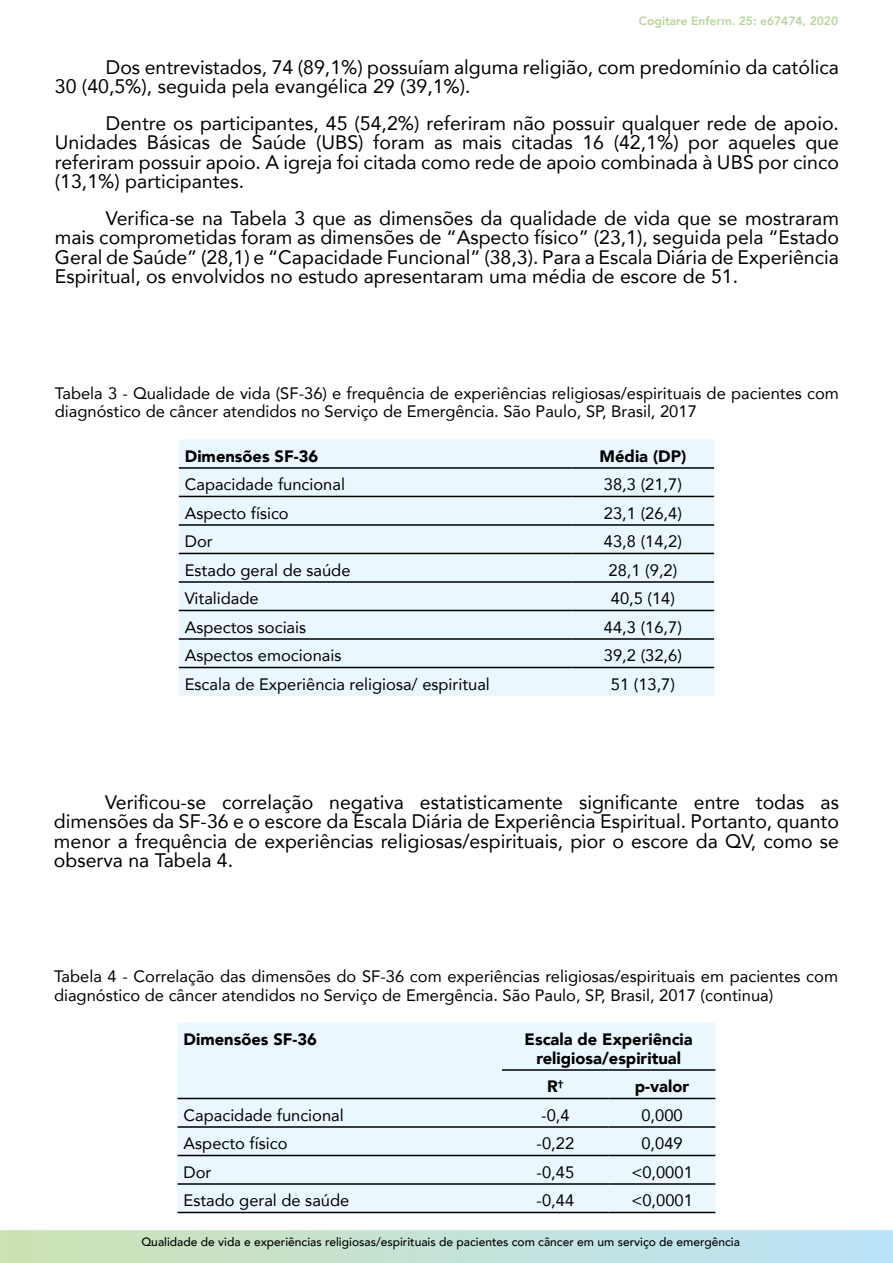
<style>
.page{position:relative;width:893px;height:1263px;background:#fff}
.page>*{position:absolute;margin:0;border:0;box-sizing:border-box;transform-origin:0 0}
.t1{font:19.5px/19.5px "Avenir";color:#000;text-align:justify}
.t2{font:16.5px/18.8px "Avenir";color:#000}
.t3{font:900 16.5px/18.8px "Avenir";color:#000;text-align:center}
.t4{font:500 12px "Avenir";color:#000}
.t5{font:800 12px "Avenir";color:#b7d69b}
</style>
<div class="page">
<svg style="left:0;top:1230px;width:893px;height:33px;background:#c4e2d6"></svg>
<div style="left:179px;top:439px;width:535px;height:257px;background:#eaf7fe"></div>
<hr style="left:179px;top:467px;width:393px;height:2px;background:#000">
<hr style="left:572px;top:467px;width:142px;height:2px;background:#000">
<hr style="left:179px;top:496px;width:393px;height:1px;background:#000">
<hr style="left:572px;top:496px;width:142px;height:1px;background:#000">
<hr style="left:179px;top:524px;width:393px;height:2px;background:#000">
<hr style="left:572px;top:524px;width:142px;height:2px;background:#000">
<hr style="left:179px;top:553px;width:393px;height:1px;background:#000">
<hr style="left:572px;top:553px;width:142px;height:1px;background:#000">
<hr style="left:179px;top:581px;width:393px;height:2px;background:#000">
<hr style="left:572px;top:581px;width:142px;height:2px;background:#000">
<hr style="left:179px;top:610px;width:393px;height:1px;background:#000">
<hr style="left:572px;top:610px;width:142px;height:1px;background:#000">
<hr style="left:179px;top:638px;width:393px;height:2px;background:#000">
<hr style="left:572px;top:638px;width:142px;height:2px;background:#000">
<hr style="left:179px;top:667px;width:393px;height:1px;background:#000">
<hr style="left:572px;top:667px;width:142px;height:1px;background:#000">
<div style="left:178px;top:1023px;width:537px;height:189px;background:#eaf7fe"></div>
<hr style="left:502px;top:1069px;width:107px;height:2px;background:#000">
<hr style="left:609px;top:1069px;width:106px;height:2px;background:#000">
<hr style="left:178px;top:1098px;width:324px;height:1px;background:#000">
<hr style="left:502px;top:1098px;width:107px;height:1px;background:#000">
<hr style="left:609px;top:1098px;width:106px;height:1px;background:#000">
<hr style="left:178px;top:1126px;width:324px;height:2px;background:#000">
<hr style="left:502px;top:1126px;width:107px;height:2px;background:#000">
<hr style="left:609px;top:1126px;width:106px;height:2px;background:#000">
<hr style="left:178px;top:1155px;width:324px;height:1px;background:#000">
<hr style="left:502px;top:1155px;width:107px;height:1px;background:#000">
<hr style="left:609px;top:1155px;width:106px;height:1px;background:#000">
<hr style="left:178px;top:1183px;width:324px;height:2px;background:#000">
<hr style="left:502px;top:1183px;width:107px;height:2px;background:#000">
<hr style="left:609px;top:1183px;width:106px;height:2px;background:#000">
<hr style="left:178px;top:1212px;width:324px;height:1px;background:#000">
<hr style="left:502px;top:1212px;width:107px;height:1px;background:#000">
<hr style="left:609px;top:1212px;width:106px;height:1px;background:#000">
<p class="t5" style="left:639px;top:12px;width:201px">Cogitare Enferm. 25: e67474, 2020</p>
<p class="t1" style="left:55px;top:56px;width:786px;text-indent:51px">Dos entrevistados, 74 (89,1%) possuíam alguma religião, com predomínio da católica<br>30 (40,5%), seguida pela evangélica 29 (39,1%).</p>
<p class="t1" style="left:55px;top:112px;width:786px;text-indent:51px">Dentre os participantes, 45 (54,2%) referiram não possuir qualquer rede de apoio.<br>Unidades Básicas de Saúde (UBS) foram as mais citadas 16 (42,1%) por aqueles que referiram possuir apoio. A igreja foi citada como rede de apoio combinada à UBS por cinco (13,1%) participantes.</p>
<p class="t1" style="left:55px;top:207px;width:786px;text-indent:51px">Verifica-se na Tabela 3 que as dimensões da qualidade de vida que se mostraram mais comprometidas foram as dimensões de “Aspecto físico” (23,1), seguida pela “Estado Geral de Saúde” (28,1) e “Capacidade Funcional” (38,3). Para a Escala Diária de Experiência Espiritual, os envolvidos no estudo apresentaram uma média de escore de 51.</p>
<p class="t2" style="left:55px;top:383px;width:786px">Tabela 3 - Qualidade de vida (SF-36) e frequência de experiências religiosas/espirituais de pacientes com diagnóstico de câncer atendidos no Serviço de Emergência. São Paulo, SP, Brasil, 2017</p>
<p class="t3" style="left:185px;top:446px;width:135px">Dimensões SF-36</p>
<p class="t3" style="left:600px;top:446px;width:88px">Média (DP)</p>
<p class="t2" style="left:185px;top:475px;width:162px">Capacidade funcional</p>
<p class="t2" style="left:604px;top:475px;width:79px">38,3 (21,7)</p>
<p class="t2" style="left:185px;top:503px;width:105px">Aspecto físico</p>
<p class="t2" style="left:604px;top:503px;width:79px">23,1 (26,4)</p>
<p class="t2" style="left:185px;top:532px;width:29px">Dor</p>
<p class="t2" style="left:604px;top:532px;width:79px">43,8 (14,2)</p>
<p class="t2" style="left:185px;top:560px;width:167px">Estado geral de saúde</p>
<p class="t2" style="left:609px;top:560px;width:70px">28,1 (9,2)</p>
<p class="t2" style="left:185px;top:589px;width:75px">Vitalidade</p>
<p class="t2" style="left:611px;top:589px;width:66px">40,5 (14)</p>
<p class="t2" style="left:185px;top:617px;width:123px">Aspectos sociais</p>
<p class="t2" style="left:604px;top:617px;width:79px">44,3 (16,7)</p>
<p class="t2" style="left:185px;top:646px;width:158px">Aspectos emocionais</p>
<p class="t2" style="left:604px;top:646px;width:79px">39,2 (32,6)</p>
<p class="t2" style="left:185px;top:674px;width:307px">Escala de Experiência religiosa/ espiritual</p>
<p class="t2" style="left:611px;top:674px;width:66px">51 (13,7)</p>
<p class="t1" style="left:54px;top:792px;width:786px;text-indent:51px">Verificou-se correlação negativa estatisticamente significante entre todas as dimensões da SF-36 e o escore da Escala Diária de Experiência Espiritual. Portanto, quanto menor a frequência de experiências religiosas/espirituais, pior o escore da QV, como se observa na Tabela 4.</p>
<p class="t2" style="left:54px;top:966px;width:786px">Tabela 4 - Correlação das dimensões do SF-36 com experiências religiosas/espirituais em pacientes com diagnóstico de câncer atendidos no Serviço de Emergência. São Paulo, SP, Brasil, 2017 (continua)</p>
<p class="t3" style="left:184px;top:1030px;width:135px">Dimensões SF-36</p>
<p class="t3" style="left:525px;top:1030px;width:170px">Escala de Experiência religiosa/espiritual</p>
<p class="t3" style="left:547px;top:1077px;width:18px">R<sup>†</sup></p>
<p class="t3" style="left:635px;top:1077px;width:56px">p-valor</p>
<p class="t2" style="left:184px;top:1105px;width:162px">Capacidade funcional</p>
<p class="t2" style="left:541px;top:1105px;width:30px">-0,4</p>
<p class="t2" style="left:641px;top:1105px;width:43px">0,000</p>
<p class="t2" style="left:184px;top:1134px;width:105px">Aspecto físico</p>
<p class="t2" style="left:537px;top:1134px;width:39px">-0,22</p>
<p class="t2" style="left:641px;top:1134px;width:43px">0,049</p>
<p class="t2" style="left:184px;top:1162px;width:29px">Dor</p>
<p class="t2" style="left:537px;top:1162px;width:39px">-0,45</p>
<p class="t2" style="left:631px;top:1162px;width:63px">&lt;0,0001</p>
<p class="t2" style="left:184px;top:1191px;width:167px">Estado geral de saúde</p>
<p class="t2" style="left:537px;top:1191px;width:39px">-0,44</p>
<p class="t2" style="left:631px;top:1191px;width:63px">&lt;0,0001</p>
<p class="t4" style="left:141px;top:1232px;width:600px">Qualidade de vida e experiências religiosas/espirituais de pacientes com câncer em um serviço de emergência</p>
</div>
